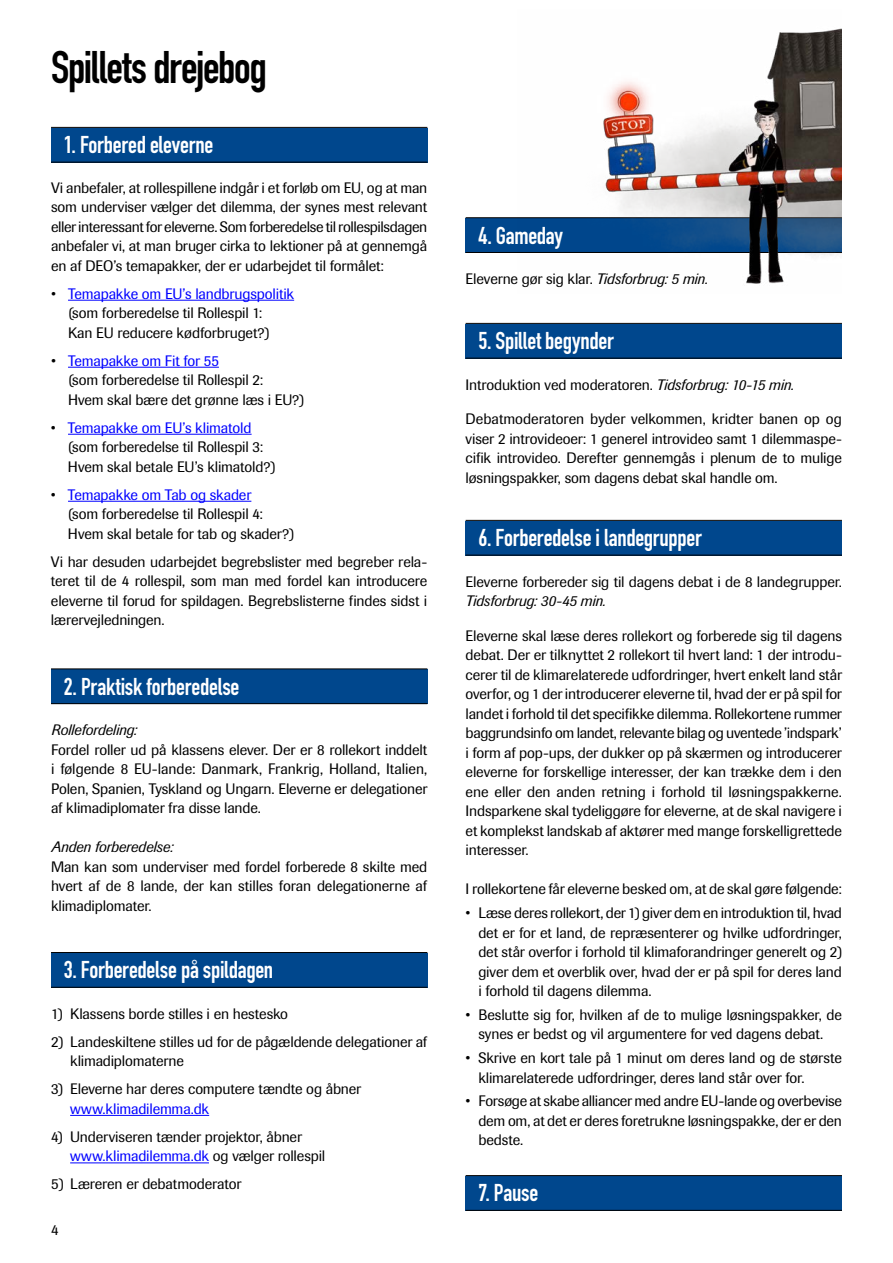
<style>
.page{position:relative;width:893px;height:1263px;background:#fff}
.page>*{position:absolute;margin:0;border:0;box-sizing:border-box;transform-origin:0 0}
.t1{font:700 45px "DIN Condensed";letter-spacing:-.03em;color:#000}
.t2{font:700 24px "DIN Condensed";letter-spacing:-.01em;color:#fff}
.t3{font:15px/19.5px "Imago";letter-spacing:-.01em;color:#000;text-align:justify}
.t4{font:italic 15px "Imago";letter-spacing:-.005em;color:#000}
.t5{font:15px "Imago";letter-spacing:-.015em;color:#00f}
.s1{color:#00f}
.s2{font-style:italic}
</style>
<div class="page">
<div style="left:51px;top:128px;width:376px;height:35px;background:#00478d"></div>
<hr style="left:51px;top:127px;width:376px;height:1px;background:#000">
<hr style="left:51px;top:162px;width:376px;height:1px;background:#000">
<hr style="left:68px;top:300px;width:226px;height:1px;background:#00f">
<hr style="left:68px;top:367px;width:151px;height:1px;background:#00f">
<hr style="left:68px;top:434px;width:184px;height:1px;background:#00f">
<hr style="left:68px;top:501px;width:183px;height:1px;background:#00f">
<div style="left:51px;top:669px;width:376px;height:35px;background:#00478d"></div>
<hr style="left:51px;top:668px;width:376px;height:1px;background:#000">
<hr style="left:51px;top:703px;width:376px;height:1px;background:#000">
<div style="left:51px;top:953px;width:376px;height:35px;background:#00478d"></div>
<hr style="left:51px;top:952px;width:376px;height:1px;background:#000">
<hr style="left:51px;top:987px;width:376px;height:1px;background:#000">
<hr style="left:70px;top:1115px;width:139px;height:1px;background:#00f">
<hr style="left:70px;top:1162px;width:139px;height:1px;background:#00f">
<div style="left:466px;top:218px;width:376px;height:35px;background:#00478d"></div>
<hr style="left:466px;top:217px;width:376px;height:1px;background:#000">
<hr style="left:466px;top:252px;width:376px;height:1px;background:#000">
<div style="left:466px;top:324px;width:376px;height:35px;background:#00478d"></div>
<hr style="left:466px;top:323px;width:376px;height:1px;background:#000">
<hr style="left:466px;top:358px;width:376px;height:1px;background:#000">
<div style="left:466px;top:521px;width:376px;height:34px;background:#00478d"></div>
<hr style="left:466px;top:520px;width:376px;height:1px;background:#000">
<hr style="left:466px;top:555px;width:376px;height:1px;background:#000">
<div style="left:466px;top:1176px;width:376px;height:35px;background:#00478d"></div>
<hr style="left:466px;top:1175px;width:376px;height:1px;background:#000">
<hr style="left:466px;top:1210px;width:376px;height:1px;background:#000">
<img style="left:517px;top:28px;width:325px;height:256px">
<h1 class="t1" style="left:51px;top:37px;width:217px">Spillets drejebog</h1>
<h2 class="t2" style="left:64px;top:129px;width:151px">1. Forbered eleverne</h2>
<p class="t3" style="left:51px;top:178px;width:378px">Vi anbefaler, at rollespillene indgår i et forløb om EU, og at man som underviser vælger det dilemma, der synes mest relevant eller interessant for eleverne. Som forberedelse til rollespilsdagen anbefaler vi, at man bruger cirka to lektioner på at gennemgå en af DEO’s temapakker, der er udarbejdet til formålet:</p>
<p class="t3" style="left:68px;top:284px;width:228px;text-align:left;text-indent:-17px">• <span class="s1">Temapakke om EU’s landbrugspolitik </span>(som forberedelse til Rollespil 1:<br>Kan EU reducere kødforbruget?)</p>
<p class="t3" style="left:68px;top:351px;width:238px;text-align:left;text-indent:-17px">• <span class="s1">Temapakke om Fit for 55<br></span>(som forberedelse til Rollespil 2:<br>Hvem skal bære det grønne læs i EU?)</p>
<p class="t3" style="left:68px;top:418px;width:209px;text-align:left;text-indent:-17px">• <span class="s1">Temapakke om EU’s klimatold </span>(som forberedelse til Rollespil 3:<br>Hvem skal betale EU’s klimatold?)</p>
<p class="t3" style="left:68px;top:485px;width:228px;text-align:left;text-indent:-17px">• <span class="s1">Temapakke om Tab og skader<br></span>(som forberedelse til Rollespil 4:<br>Hvem skal betale for tab og skader?)</p>
<p class="t3" style="left:51px;top:552px;width:378px">Vi har desuden udarbejdet begrebslister med begreber rela&shy;teret til de 4 rollespil, som man med fordel kan introducere eleverne til forud for spildagen. Begrebslisterne findes sidst i lærervejledningen.</p>
<h2 class="t2" style="left:64px;top:670px;width:177px">2. Praktisk forberedelse</h2>
<p class="t4" style="left:51px;top:721px;width:87px">Rollefordeling:</p>
<p class="t3" style="left:51px;top:740px;width:378px">Fordel roller ud på klassens elever. Der er 8 rollekort inddelt i følgende 8 EU-lande: Danmark, Frankrig, Holland, Italien, Polen, Spanien, Tyskland og Ungarn. Eleverne er delegationer af klimadiplomater fra disse lande.</p>
<p class="t4" style="left:51px;top:838px;width:124px">Anden forberedelse:</p>
<p class="t3" style="left:51px;top:857px;width:378px">Man kan som underviser med fordel forberede 8 skilte med hvert af de 8 lande, der kan stilles foran delegationerne af klimadiplomater.</p>
<h2 class="t2" style="left:64px;top:954px;width:211px">3. Forberedelse på spildagen</h2>
<p class="t3" style="left:51px;top:1004px;width:239px">1) Klassens borde stilles i en hestesko</p>
<p class="t3" style="left:70px;top:1032px;width:359px;text-indent:-19px">2) Landeskiltene stilles ud for de pågældende delegationer af klimadiplomaterne</p>
<p class="t3" style="left:51px;top:1079px;width:312px">3) Eleverne har deres computere tændte og åbner</p>
<p class="t5" style="left:70px;top:1100px;width:140px">www.klimadilemma.dk</p>
<p class="t3" style="left:70px;top:1127px;width:257px;text-indent:-19px">4) Underviseren tænder projektor, åbner <span class="s1">www.klimadilemma.dk</span> og vælger rollespil</p>
<p class="t3" style="left:51px;top:1174px;width:192px">5) Læreren er debatmoderator</p>
<p class="t3" style="left:51px;top:1220px;width:9px">4</p>
<h2 class="t2" style="left:478px;top:219px;width:86px">4. Gameday</h2>
<p class="t3" style="left:466px;top:269px;width:244px">Eleverne gør sig klar. <span class="s2">Tidsforbrug: 5 min.</span></p>
<h2 class="t2" style="left:478px;top:325px;width:137px">5. Spillet begynder</h2>
<p class="t3" style="left:466px;top:375px;width:330px">Introduktion ved moderatoren. <span class="s2">Tidsforbrug: 10-15 min.</span></p>
<p class="t3" style="left:466px;top:409px;width:378px">Debatmoderatoren byder velkommen, kridter banen op og viser 2 introvideoer: 1 generel introvideo samt 1 dilemmaspe&shy;cifik introvideo. Derefter gennemgås i plenum de to mulige løsningspakker, som dagens debat skal handle om.</p>
<h2 class="t2" style="left:478px;top:522px;width:225px">6. Forberedelse i landegrupper</h2>
<p class="t3" style="left:466px;top:572px;width:378px">Eleverne forbereder sig til dagens debat i de 8 landegrupper.</p>
<p class="t4" style="left:466px;top:592px;width:142px">Tidsforbrug: 30-45 min.</p>
<p class="t3" style="left:466px;top:626px;width:378px">Eleverne skal læse deres rollekort og forberede sig til dagens debat. Der er tilknyttet 2 rollekort til hvert land: 1 der introdu&shy;cerer til de klimarelaterede udfordringer, hvert enkelt land står overfor, og 1 der introducerer eleverne til, hvad der er på spil for landet i forhold til det specifikke dilemma. Rollekortene rummer baggrundsinfo om landet, relevante bilag og uventede ’indspark’ i form af pop-ups, der dukker op på skærmen og introducerer eleverne for forskellige interesser, der kan trække dem i den ene eller den anden retning i forhold til løsningspakkerne.<br>Indsparkene skal tydeliggøre for eleverne, at de skal navigere i et komplekst landskab af aktører med mange forskelligrettede interesser.</p>
<p class="t3" style="left:466px;top:879px;width:378px">I rollekortene får eleverne besked om, at de skal gøre følgende:</p>
<p class="t3" style="left:478px;top:903px;width:365px;text-indent:-13px">• Læse deres rollekort, der 1) giver dem en introduktion til, hvad det er for et land, de repræsenterer og hvilke udfordringer, det står overfor i forhold til klimaforandringer generelt og 2) giver dem et overblik over, hvad der er på spil for deres land i forhold til dagens dilemma.</p>
<p class="t3" style="left:466px;top:1005px;width:378px;text-align:center">• Beslutte sig for, hvilken af de to mulige løsningspakker, de synes er bedst og vil argumentere for ved dagens debat.</p>
<p class="t3" style="left:478px;top:1048px;width:365px;text-indent:-13px">• Skrive en kort tale på 1 minut om deres land og de største klimarelaterede udfordringer, deres land står over for.</p>
<p class="t3" style="left:478px;top:1091px;width:365px;text-indent:-13px">• Forsøge at skabe alliancer med andre EU-lande og overbevise dem om, at det er deres foretrukne løsningspakke, der er den bedste.</p>
<h2 class="t2" style="left:478px;top:1177px;width:62px">7. Pause</h2>
</div>
